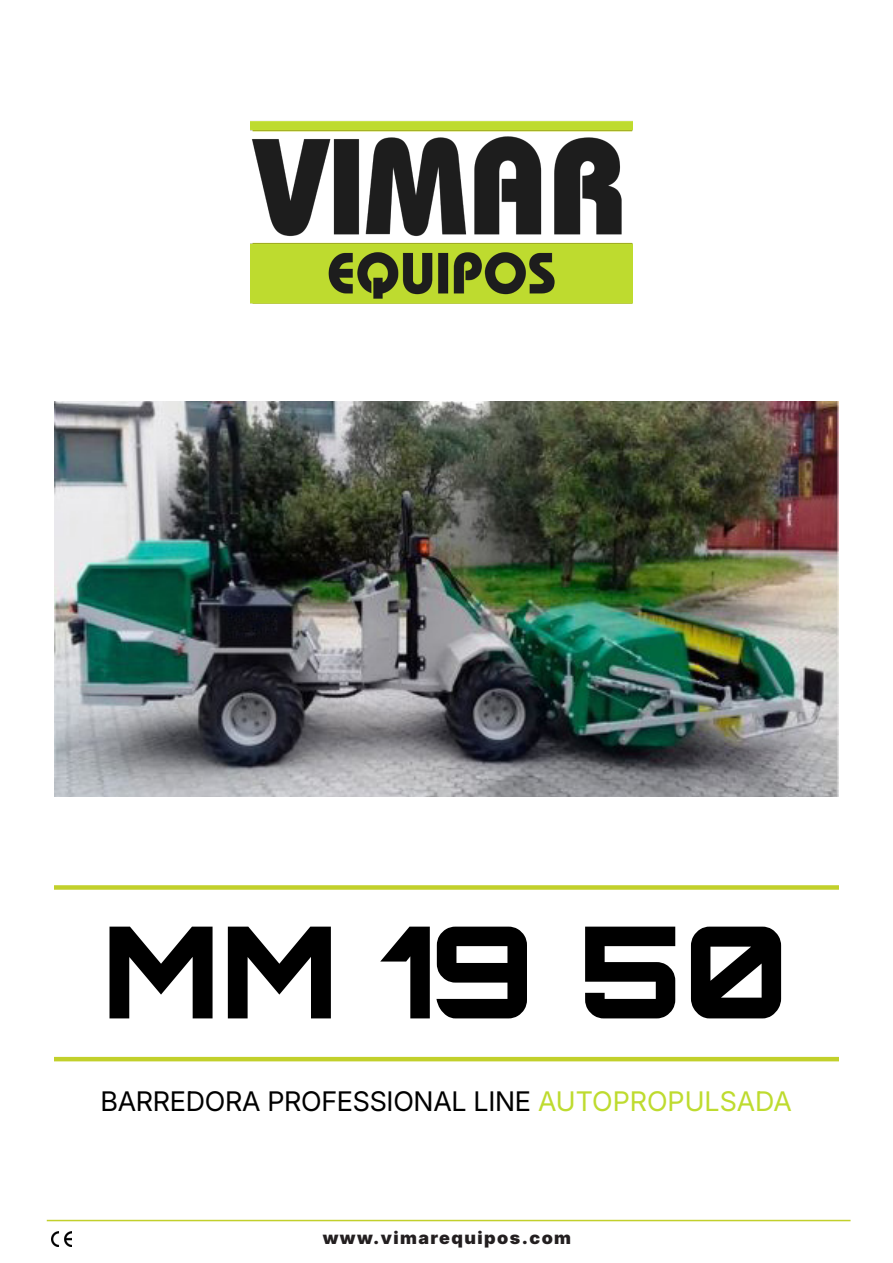
<style>
.page{position:relative;width:893px;height:1263px;background:#fff}
.page>*{position:absolute;margin:0;border:0;box-sizing:border-box;transform-origin:0 0}
.Titulo_Máquina{font:900 127.5px "Orbitron";color:#000}
.Subtitulo_principal{font:27px "Inter 18 pt";letter-spacing:-.01em;color:#000}
.t1{font:900 17.25px "Inter 18 pt";letter-spacing:.08em;color:#231f20;scale:1.04 1}
.s1{color:#bedb2f}
</style>
<div class="page">
<hr style="left:54px;top:1057px;width:785px;height:4px;background:#c2d02b">
<div style="left:54px;top:885px;width:785px;height:5px;background:#c2d02b"></div>
<img style="left:52px;top:1231px;width:19px;height:15px">
<hr style="left:47px;top:1220px;width:803px;height:1px;background:#c2d02b">
<img style="left:54px;top:402px;width:785px;height:394px">
<img style="left:250px;top:120px;width:382px;height:184px">
<p class="Titulo_Máquina" style="left:102px;top:892px;width:689px">MM 19 50</p>
<p class="Subtitulo_principal" style="left:100px;top:1081px;width:693px">BARREDORA PROFESSIONAL LINE <span class="s1">AUTOPROPULSADA</span></p>
<p class="t1" style="left:323px;top:1224px;width:240px">www.vimarequipos.com</p>
</div>
